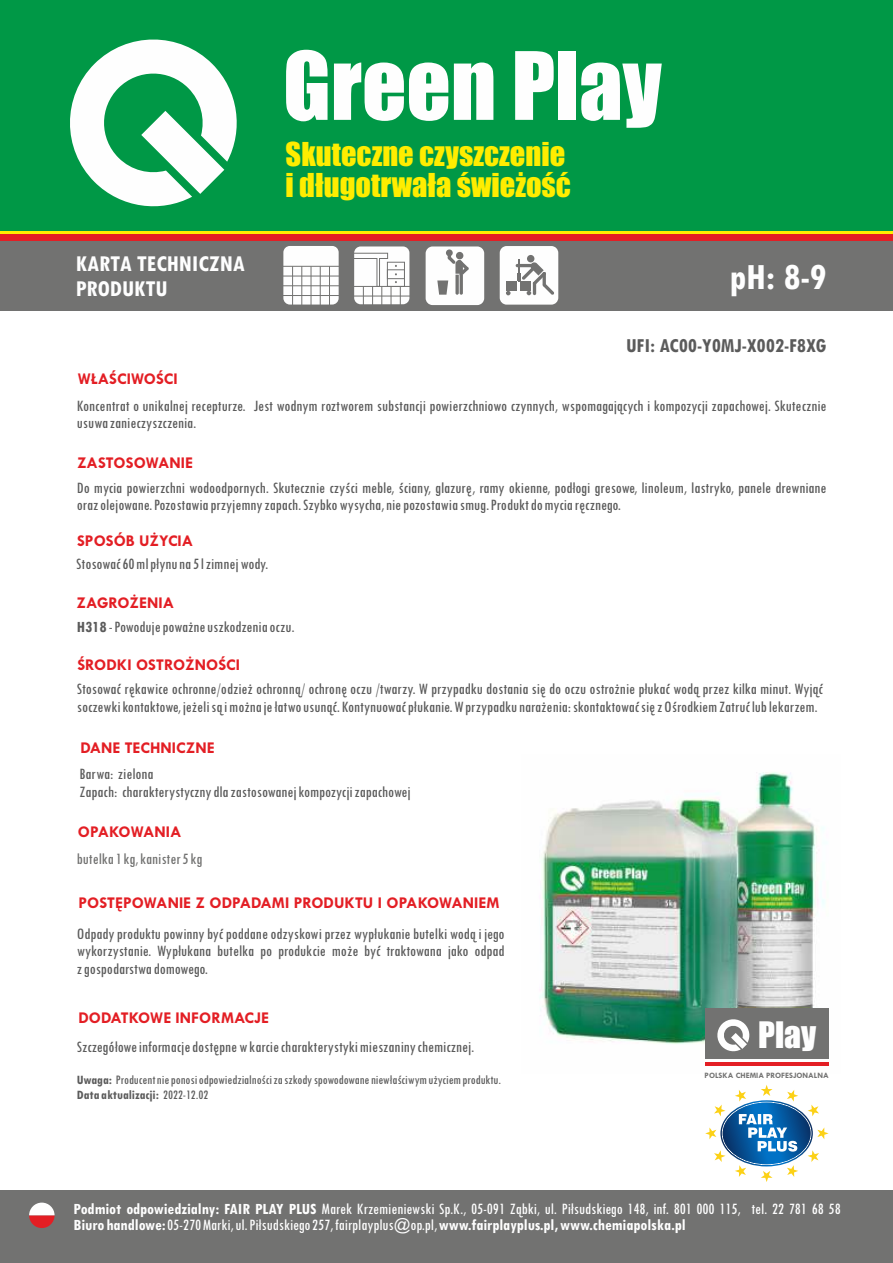
<style>
.page{position:relative;width:893px;height:1263px;background:#fff}
.page>*{position:absolute;margin:0;border:0;box-sizing:border-box;transform-origin:0 0}
.t1{font:86.85px "Impact";color:#fefefe}
.t2{font:700 condensed 39.15px "Tw Cen";color:#fefefe}
.t3{font:33.75px "Impact";color:#fefefe}
.t4{font:30.45px/31.5px "Impact";color:#ffed00}
.t5{font:700 condensed 24px/25.7px "Tw Cen";color:#fefefe}
.t6{font:700 condensed 21px "Tw Cen";color:#5b5b5b}
.t7{font:500 condensed 16.5px/17.7px "Tw Cen";color:#5b5b5b}
.t8{font:500 condensed 16.5px/15.9px "Tw Cen";color:#fefefe}
.t9{font:700 16.5px "Tw Cen";color:#e31e24}
.t10{font:500 condensed 16.5px "Tw Cen";color:#727271}
.t11{font:500 condensed 13.5px/14.4px "Tw Cen";color:#5b5b5b}
.t12{font:700 8.25px "Tw Cen";color:#727271}
.s1{font-weight:700}
</style>
<div class="page">
<img style="left:539px;top:772px;width:286px;height:272px">
<div style="left:705px;top:1008px;width:124px;height:51px;background:#727271"></div>
<svg style="left:717px;top:1019px;width:33px;height:33px"></svg>
<svg style="left:705px;top:1062px;width:124px;height:1px"></svg>
<hr style="left:705px;top:1063px;width:124px;height:3px;background:#e31e24">
<svg style="left:705px;top:1085px;width:124px;height:97px"></svg>
<div style="left:0;top:240px;width:893px;height:71px;background:#727271"></div>
<hr style="left:0;top:231px;width:893px;height:3px;background:#ffed00">
<div style="left:0;top:234px;width:893px;height:6px;background:#e31e24"></div>
<div style="left:0;top:0;width:893px;height:231px;background:#009846"></div>
<svg style="left:70px;top:39px;width:167px;height:168px"></svg>
<div style="left:280px;top:243px;width:62px;height:65px;background:#fefefe;border:3px solid #727271;border-radius:8px"></div>
<hr style="left:280px;top:276px;width:62px;height:1px;background:#727271">
<hr style="left:280px;top:266px;width:62px;height:1px;background:#727271">
<hr style="left:280px;top:285px;width:62px;height:1px;background:#727271">
<hr style="left:311px;top:266px;width:1px;height:40px;background:#727271">
<hr style="left:301px;top:266px;width:1px;height:40px;background:#727271">
<hr style="left:320px;top:266px;width:1px;height:40px;background:#727271">
<hr style="left:329px;top:266px;width:1px;height:40px;background:#727271">
<hr style="left:292px;top:266px;width:1px;height:40px;background:#727271">
<hr style="left:280px;top:295px;width:62px;height:1px;background:#727271">
<div style="left:497px;top:243px;width:64px;height:65px;background:#fefefe;border:3px solid #727271;border-radius:8px"></div>
<div style="left:527px;top:255px;width:7px;height:7px;background:#727271;border-radius:50%"></div>
<hr style="left:516px;top:264px;width:17px;height:3px;background:#727271;border-radius:2px">
<div style="left:506px;top:281px;width:11px;height:9px;background:#727271"></div>
<svg style="left:506px;top:291px;width:5px;height:4px"></svg>
<svg style="left:517px;top:259px;width:37px;height:36px"></svg>
<div style="left:423px;top:243px;width:64px;height:65px;background:#fefefe;border:3px solid #727271;border-radius:8px"></div>
<svg style="left:437px;top:250px;width:32px;height:45px"></svg>
<div style="left:351px;top:243px;width:61px;height:64px;background:#fefefe;border:3px solid #727271;border-radius:8px"></div>
<hr style="left:351px;top:286px;width:62px;height:1px;background:#727271">
<hr style="left:351px;top:296px;width:62px;height:1px;background:#727271">
<div style="left:387px;top:269px;width:18px;height:10px;border:1px solid #727271"></div>
<div style="left:387px;top:262px;width:18px;height:25px;border:1px solid #727271"></div>
<svg style="left:352px;top:252px;width:49px;height:55px"></svg>
<div style="left:0;top:1190px;width:893px;height:73px;background:#727271"></div>
<svg style="left:29px;top:1202px;width:26px;height:26px"></svg>
<h3 class="t5" style="left:76px;top:252px;width:171px">KARTA TECHNICZNA<br>PRODUKTU</h3>
<p class="t9" style="left:78px;top:373px;width:102px">WŁAŚCIWOŚCI</p>
<h1 class="t1" style="left:283px;top:51px;width:380px">Green Play</h1>
<h3 class="t4" style="left:286px;top:140px;width:287px">Skuteczne czyszczenie i długotrwała świeżość</h3>
<h2 class="t2" style="left:730px;top:263px;width:98px">pH: 8-9</h2>
<p class="t6" style="left:626px;top:338px;width:202px">UFI: AC00-Y0MJ-X002-F8XG</p>
<p class="t7" style="left:77px;top:398px;width:751px">Koncentrat o unikalnej recepturze. Jest wodnym roztworem substancji powierzchniowo czynnych, wspomagających i kompozycji zapachowej. Skutecznie usuwa zanieczyszczenia.</p>
<p class="t9" style="left:77px;top:457px;width:117px">ZASTOSOWANIE</p>
<p class="t7" style="left:77px;top:480px;width:751px">Do mycia powierzchni wodoodpornych. Skutecznie czyści meble, ściany, glazurę, ramy okienne, podłogi gresowe, linoleum, lastryko, panele drewniane oraz olejowane. Pozostawia przyjemny zapach. Szybko wysycha, nie pozostawia smug. Produkt do mycia ręcznego.</p>
<p class="t9" style="left:77px;top:534px;width:118px">SPOSÓB UŻYCIA</p>
<p class="t7" style="left:76px;top:557px;width:193px">Stosować 60 ml płynu na 5 l zimnej wody.</p>
<p class="t9" style="left:76px;top:596px;width:99px">ZAGROŻENIA</p>
<p class="t7" style="left:77px;top:619px;width:219px"><span class="s1">H318</span> - Powoduje poważne uszkodzenia oczu.</p>
<p class="t9" style="left:77px;top:659px;width:164px">ŚRODKI OSTROŻNOŚCI</p>
<p class="t7" style="left:77px;top:681px;width:748px">Stosować rękawice ochronne/odzież ochronną/ ochronę oczu /twarzy. W przypadku dostania się do oczu ostrożnie płukać wodą przez kilka minut. Wyjąć soczewki kontaktowe, jeżeli są i można je łatwo usunąć. Kontynuować płukanie. W przypadku narażenia: skontaktować się z Ośrodkiem Zatruć lub lekarzem.</p>
<p class="t9" style="left:80px;top:741px;width:136px">DANE TECHNICZNE</p>
<p class="t7" style="left:80px;top:766px;width:333px">Barwa: zielona<br>Zapach: charakterystyczny dla zastosowanej kompozycji zapachowej</p>
<p class="t9" style="left:78px;top:826px;width:105px">OPAKOWANIA</p>
<p class="t10" style="left:77px;top:853px;width:127px">butelka 1 kg, kanister 5 kg</p>
<p class="t9" style="left:78px;top:897px;width:423px">POSTĘPOWANIE Z ODPADAMI PRODUKTU I OPAKOWANIEM</p>
<p class="t7" style="left:77px;top:926px;width:429px;text-align:justify">Odpady produktu powinny być poddane odzyskowi przez wypłukanie butelki wodą i jego wykorzystanie. Wypłukana butelka po produkcie może być traktowana jako odpad z gospodarstwa domowego.</p>
<p class="t9" style="left:78px;top:1012px;width:192px">DODATKOWE INFORMACJE</p>
<p class="t7" style="left:77px;top:1039px;width:399px">Szczegółowe informacje dostępne w karcie charakterystyki mieszaniny chemicznej.</p>
<p class="t11" style="left:77px;top:1074px;width:426px"><span class="s1">Uwaga:</span> Producent nie ponosi odpowiedzialności za szkody spowodowane niewłaściwym użyciem produktu.<br><span class="s1">Data aktualizacji:</span> 2022-12.02</p>
<h3 class="t3" style="left:758px;top:1021px;width:60px">Play</h3>
<p class="t12" style="left:705px;top:1072px;width:126px">POLSKA CHEMIA PROFESJONALNA</p>
<p class="t8" style="left:74px;top:1202px;width:769px"><span class="s1">Podmiot odpowiedzialny: FAIR PLAY PLUS</span> Marek Krzemieniewski Sp.K., 05-091 Ząbki, ul. Piłsudskiego 148, inf. 801 000 115, tel. 22 781 68 58<br><span class="s1">Biuro handlowe:</span>05-270 Marki, ul. Piłsudskiego 257, fairplayplus@op.pl, <span class="s1">www.fairplayplus.pl, www.chemiapolska.pl</span></p>
</div>
